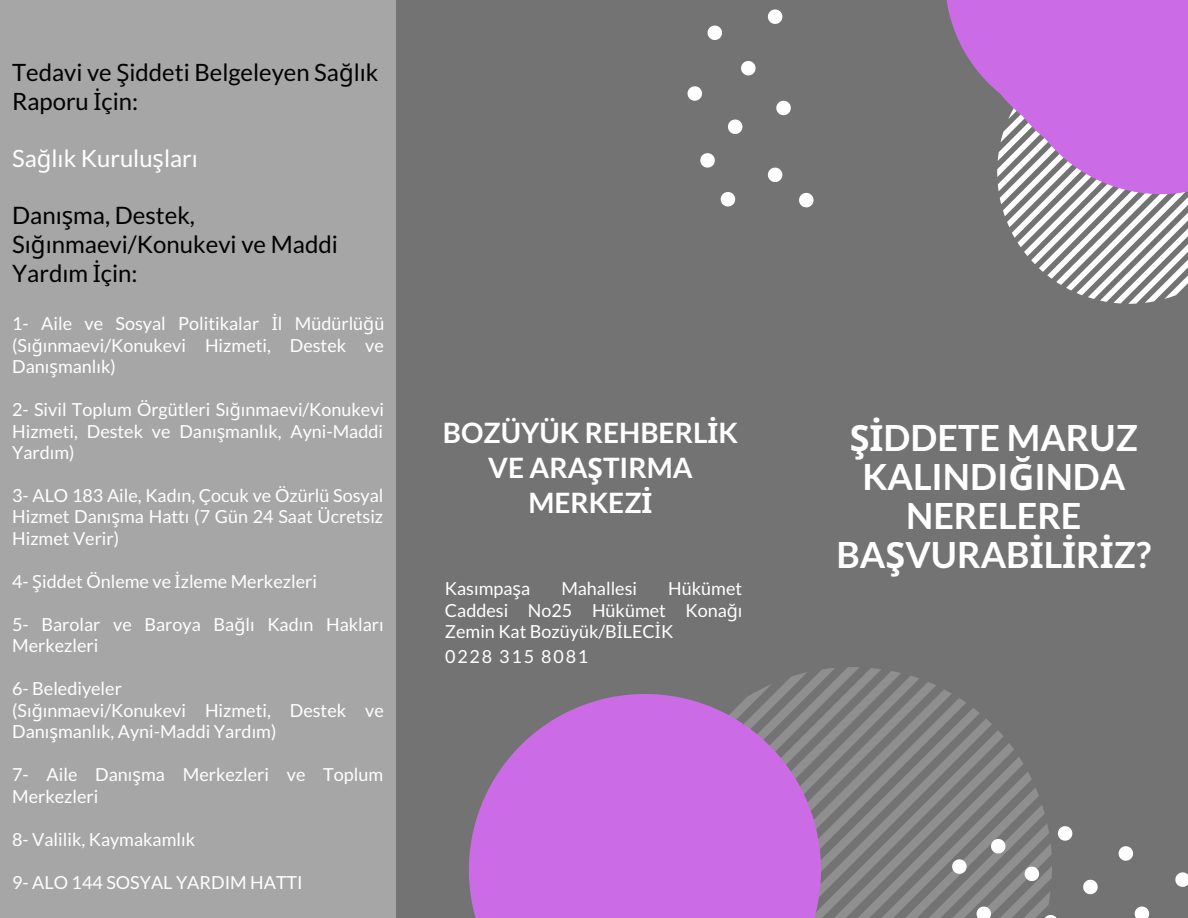
<style>
.page{position:relative;width:1188px;height:918px;background:#737373}
.page>*{position:absolute;margin:0;border:0;box-sizing:border-box;transform-origin:0 0}
.t1{font:700 36px/38.8px "Lato";color:#fff;text-align:center}
.t2{font:700 28.05px/34.8px "Lato";color:#fff;text-align:center}
.t3{font:24px/28.7px "Lato";color:#000}
.t4{font:23.85px/28.7px "Lato";color:#000}
.t5{font:23.85px "Lato";color:#fff}
.t6{font:18px/21.5px "Lato";color:#fff;text-align:justify}
.t7{font:18px "Lato";letter-spacing:.1em;color:#fff}
.s1{font-family:"Noto Sans"}
</style>
<div class="page">
<svg style="left:999px;top:194px;width:189px;height:110px"></svg>
<svg style="left:753px;top:667px;width:299px;height:251px"></svg>
<svg style="left:469px;top:694px;width:352px;height:224px;background:#bc6ed3"></svg>
<div style="left:0;top:0;width:396px;height:918px;background:#a6a6a6"></div>
<svg style="left:708px;top:26px;width:14px;height:14px"></svg>
<svg style="left:768px;top:9px;width:14px;height:15px"></svg>
<svg style="left:728px;top:120px;width:14px;height:14px"></svg>
<svg style="left:721px;top:192px;width:14px;height:14px"></svg>
<svg style="left:776px;top:101px;width:15px;height:14px"></svg>
<svg style="left:799px;top:193px;width:15px;height:14px"></svg>
<svg style="left:688px;top:86px;width:14px;height:15px"></svg>
<svg style="left:768px;top:168px;width:14px;height:14px"></svg>
<svg style="left:700px;top:153px;width:15px;height:15px"></svg>
<svg style="left:741px;top:61px;width:15px;height:14px"></svg>
<svg style="left:1119px;top:846px;width:14px;height:15px"></svg>
<svg style="left:1135px;top:907px;width:14px;height:11px"></svg>
<svg style="left:1025px;top:867px;width:14px;height:14px"></svg>
<svg style="left:952px;top:859px;width:15px;height:15px"></svg>
<svg style="left:1043px;top:915px;width:14px;height:3px"></svg>
<svg style="left:1058px;top:826px;width:14px;height:15px"></svg>
<svg style="left:1175px;top:872px;width:13px;height:15px"></svg>
<svg style="left:977px;top:907px;width:14px;height:11px"></svg>
<svg style="left:991px;top:839px;width:14px;height:14px"></svg>
<svg style="left:1083px;top:880px;width:15px;height:14px"></svg>
<svg style="left:946px;top:0;width:242px;height:194px"></svg>
<h3 class="t4" style="left:12px;top:58px;width:368px">Tedavi ve <span class="s1">Ş</span>iddeti Belgeleyen Sa<span class="s1">ğ</span>lık<br>Raporu <span class="s1">İ</span>çin:</h3>
<h3 class="t5" style="left:12px;top:145px;width:187px">Sa<span class="s1">ğ</span>lık Kurulu<span class="s1">ş</span>ları</h3>
<h3 class="t3" style="left:12px;top:201px;width:327px">Danı<span class="s1">ş</span>ma, Destek,<br>Sı<span class="s1">ğ</span>ınmaevi/Konukevi ve Maddi<br>Yardım <span class="s1">İ</span>çin:</h3>
<p class="t6" style="left:12px;top:313px;width:374px">1- Aile ve Sosyal Politikalar <span class="s1">İ</span>l Müdürlü<span class="s1">ğ</span>ü (Sı<span class="s1">ğ</span>ınmaevi/Konukevi Hizmeti, Destek ve Danı<span class="s1">ş</span>manlık)</p>
<p class="t6" style="left:12px;top:399px;width:374px">2- Sivil Toplum Örgütleri Sı<span class="s1">ğ</span>ınmaevi/Konukevi Hizmeti, Destek ve Danı<span class="s1">ş</span>manlık, Ayni-Maddi Yardım)</p>
<p class="t6" style="left:12px;top:485px;width:373px">3- ALO 183 Aile, Kadın, Çocuk ve Özürlü Sosyal Hizmet Danı<span class="s1">ş</span>ma Hattı (7 Gün 24 Saat Ücretsiz Hizmet Verir)</p>
<p class="t6" style="left:12px;top:571px;width:306px">4- <span class="s1">Ş</span>iddet Önleme ve <span class="s1">İ</span>zleme Merkezleri</p>
<p class="t6" style="left:12px;top:614px;width:373px">5- Barolar ve Baroya Ba<span class="s1">ğ</span>lı Kadın Hakları<br>Merkezleri</p>
<p class="t6" style="left:12px;top:678px;width:373px;text-align:left">6- Belediyeler<br>(Sı<span class="s1">ğ</span>ınmaevi/Konukevi Hizmeti, Destek ve<br>Danı<span class="s1">ş</span>manlık, Ayni-Maddi Yardım)</p>
<p class="t6" style="left:12px;top:764px;width:373px">7- Aile Danı<span class="s1">ş</span>ma Merkezleri ve Toplum<br>Merkezleri</p>
<p class="t6" style="left:12px;top:828px;width:185px">8- Valilik, Kaymakamlık</p>
<p class="t6" style="left:12px;top:871px;width:292px">9- ALO 144 SOSYAL YARDIM HATTI</p>
<h2 class="t2" style="left:443px;top:415px;width:297px">BOZÜYÜK REHBERL<span class="s1">İ</span>K<br>VE ARA<span class="s1">Ş</span>TIRMA<br>MERKEZ<span class="s1">İ</span></h2>
<p class="t6" style="left:445px;top:578px;width:299px;text-indent:223px">Hükümet Caddesi No25 Hükümet Kona<span class="s1">ğ</span>ı Zemin Kat Bozüyük/B<span class="s1">İ</span>LEC<span class="s1">İ</span>K</p>
<p class="t7" style="left:445px;top:647px;width:145px">0228 315 8081</p>
<p class="t6" style="left:445px;top:578px;width:87px">Kasımpa<span class="s1">ş</span>a</p>
<p class="t6" style="left:561px;top:578px;width:77px">Mahallesi</p>
<h1 class="t1" style="left:837px;top:418px;width:316px"><span class="s1">Şİ</span>DDETE MARUZ<br>KALINDI<span class="s1">Ğ</span>INDA<br>NERELERE<br>BA<span class="s1">Ş</span>VURAB<span class="s1">İ</span>L<span class="s1">İ</span>R<span class="s1">İ</span>Z?</h1>
</div>
